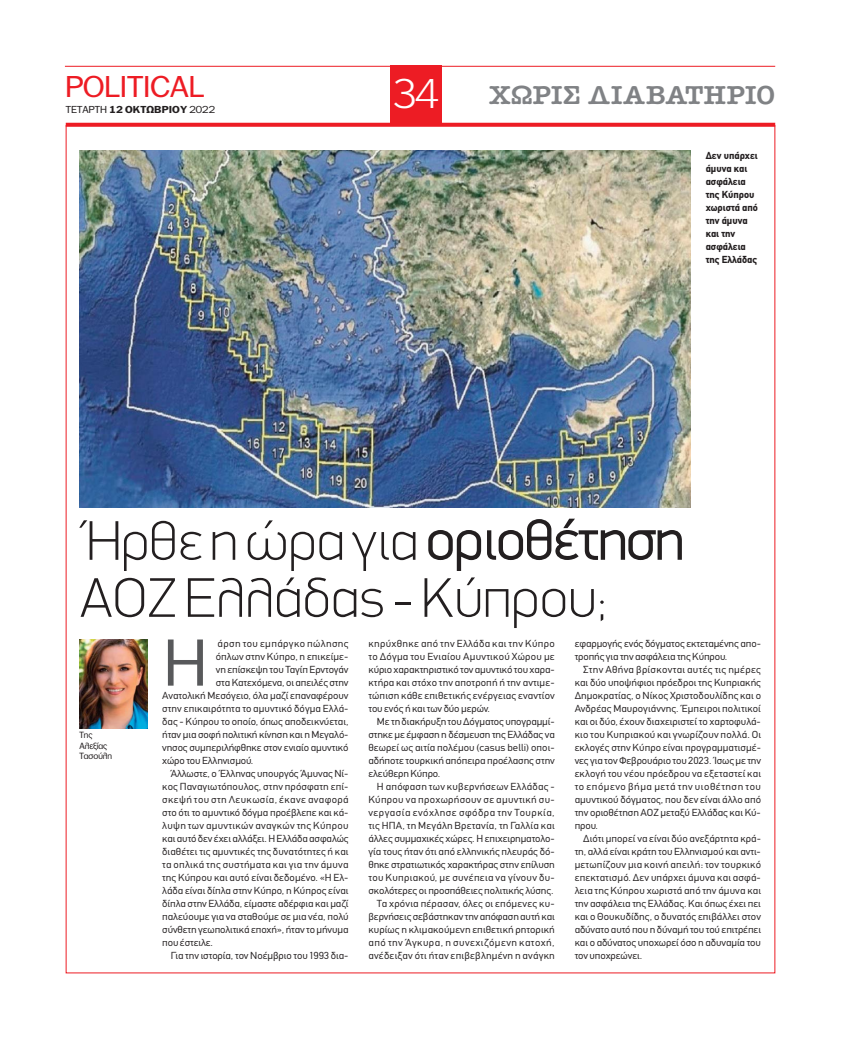
<style>
.page{position:relative;width:841px;height:1039px;background:#fff}
.page>*{position:absolute;margin:0;border:0;box-sizing:border-box;transform-origin:0 0}
.t1{font:64.8px "CF Din";color:#58595b;scale:1.12 1}
.t2{font:100 56px/57px "PF Din Display";color:#231f20;scale:1.05 1}
.t3{font:300 40px "PF Franklin Gothic";color:#fff}
.t4{font:29px "PF Franklin Gothic";color:#ed1c24;scale:1.1 1}
.t5{font:26px "American Type ITC Hel Dm Bd";letter-spacing:.02em;color:#808285}
.t6{font:10px/13px "CF Din";color:#231f20;text-align:justify;scale:1.07 1}
.t7{font:10px/13px "CF Din";letter-spacing:.02em;color:#231f20;text-align:right;scale:1.07 1}
.t8{font:700 10px/13px "CF Din";color:#231f20}
.t9{font:10px "CF Din";letter-spacing:.035em;color:#231f20;scale:1.07 1}
.t10{font:10px "CF Din";letter-spacing:.025em;color:#231f20;scale:1.07 1}
.t11{font:10px "CF Din";letter-spacing:.03em;color:#231f20;scale:1.07 1}
.t12{font:9.7px "PF Franklin Gothic";letter-spacing:.01em;color:#231f20;scale:1.1 1}
.t13{font:8.7px/10.4px "PF Franklin Gothic";color:#231f20;scale:1.05 1}
.s1{font-weight:700}
</style>
<div class="page">
<img style="left:79px;top:639px;width:69px;height:89px">
<hr style="left:65px;top:66px;width:709px;height:1px;background:#ed1c24">
<svg style="left:66px;top:123px;width:708px;height:4px;fill:#ed1c24"></svg>
<div style="left:390px;top:66px;width:51px;height:60px;background:#ed1c24"></div>
<img style="left:79px;top:151px;width:611px;height:356px">
<h3 class="t4" style="left:66px;top:76px;width:127px">ΡOLITICAL</h3>
<h3 class="t3" style="left:392px;top:71px;width:48px">34</h3>
<h3 class="t5" style="left:489px;top:80px;width:287px">ΧΩΡΙΣ ΔΙΑΒΑΤΗΡΙΟ</h3>
<p class="t12" style="left:66px;top:106px;width:137px">ΤΕΤΑΡΤΗ <span class="s1">12 ΟΚΤΩΒΡΙΟΥ</span> 2022</p>
<p class="t8" style="left:705px;top:150px;width:54px">Δεν υπάρχει άμυνα και ασφάλεια της Κύπρου χωριστά από την άμυνα και την ασφάλεια της Ελλάδας</p>
<h2 class="t2" style="left:79px;top:512px;width:576px">Ήρθε η ώρα για οριοθέτηση<br>ΑΟΖ Ελλάδας - Κύπρου;</h2>
<p class="t13" style="left:79px;top:730px;width:32px">Της<br>Αλεξίας<br>Τασούλη</p>
<h1 class="t1" style="left:162px;top:638px;width:43px">Η</h1>
<p class="t9" style="left:217px;top:639px;width:124px">άρση του εμπάργκο πώλησης</p>
<p class="t6" style="left:216px;top:650px;width:125px">όπλων στην Κύπρο, η επικείμε-</p>
<p class="t6" style="left:216px;top:663px;width:125px">νη επίσκεψη του Ταγίπ Ερντογάν</p>
<p class="t6" style="left:216px;top:676px;width:125px">στα Κατεχόμενα, οι απειλές στην</p>
<p class="t6" style="left:162px;top:689px;width:175px">Ανατολική Μεσόγειο, όλα μαζί επαναφέρουν</p>
<p class="t6" style="left:162px;top:702px;width:175px">στην επικαιρότητα το αμυντικό δόγμα Ελλά-</p>
<p class="t6" style="left:162px;top:715px;width:175px">δας - Κύπρου το οποίο, όπως αποδεικνύεται,</p>
<p class="t6" style="left:162px;top:728px;width:175px">ήταν μια σοφή πολιτική κίνηση και η Μεγαλό-</p>
<p class="t6" style="left:162px;top:741px;width:175px">νησος συμπεριλήφθηκε στον ενιαίο αμυντικό</p>
<p class="t6" style="left:162px;top:754px;width:87px">χώρο του Ελληνισμού.</p>
<p class="t6" style="left:171px;top:767px;width:167px">Άλλωστε, ο Έλληνας υπουργός Άμυνας Νί-</p>
<p class="t6" style="left:162px;top:780px;width:175px">κος Παναγιωτόπουλος, στην πρόσφατη επί-</p>
<p class="t9" style="left:162px;top:795px;width:175px">σκεψή του στη Λευκωσία, έκανε αναφορά</p>
<p class="t6" style="left:162px;top:806px;width:175px">στο ότι το αμυντικό δόγμα προέβλεπε και κά-</p>
<p class="t11" style="left:162px;top:821px;width:175px">λυψη των αμυντικών αναγκών της Κύπρου</p>
<p class="t6" style="left:162px;top:832px;width:175px">και αυτό δεν έχει αλλάξει. Η Ελλάδα ασφαλώς</p>
<p class="t6" style="left:162px;top:845px;width:175px">διαθέτει τις αμυντικές της δυνατότητες ή και</p>
<p class="t10" style="left:162px;top:860px;width:175px">τα οπλικά της συστήματα και για την άμυνα</p>
<p class="t6" style="left:162px;top:871px;width:175px">της Κύπρου και αυτό είναι δεδομένο. «Η Ελ-</p>
<p class="t6" style="left:162px;top:884px;width:175px">λάδα είναι δίπλα στην Κύπρο, η Κύπρος είναι</p>
<p class="t6" style="left:162px;top:897px;width:175px">δίπλα στην Ελλάδα, είμαστε αδέρφια και μαζί</p>
<p class="t6" style="left:162px;top:910px;width:175px">παλεύουμε για να σταθούμε σε μια νέα, πολύ</p>
<p class="t6" style="left:162px;top:923px;width:175px">σύνθετη γεωπολιτικά εποχή», ήταν το μήνυμα</p>
<p class="t6" style="left:162px;top:936px;width:49px">που έστειλε.</p>
<p class="t6" style="left:171px;top:949px;width:167px">Για την ιστορία, τον Νοέμβριο του 1993 δια-</p>
<p class="t6" style="left:368px;top:637px;width:175px">κηρύχθηκε από την Ελλάδα και την Κύπρο το Δόγμα του Ενιαίου Αμυντικού Χώρου με κύριο χαρακτηριστικό τον αμυντικό του χαρα&shy;κτήρα και στόχο την αποτροπή ή την αντιμε&shy;τώπιση κάθε επιθετικής ενέργειας εναντίον του ενός ή και των δύο μερών.</p>
<p class="t6" style="left:368px;top:715px;width:175px;text-indent:9px">Με τη διακήρυξη του Δόγματος υπογραμμί&shy;στηκε με έμφαση η δέσμευση της Ελλάδας να θεωρεί ως αιτία πολέμου (casus belli) οποι&shy;αδήποτε τουρκική απόπειρα προέλασης στην ελεύθερη Κύπρο.</p>
<p class="t7" style="left:368px;top:780px;width:175px">Η απόφαση των κυβερνήσεων Ελλάδας - Κύπρου να προχωρήσουν σε αμυντική συ&shy;νεργασία ενόχλησε σφόδρα την Τουρκία, τις ΗΠΑ, τη Μεγάλη Βρετανία, τη Γαλλία και άλλες συμμαχικές χώρες. Η επιχειρηματολο&shy;γία τους ήταν ότι από ελληνικής πλευράς δό&shy;θηκε στρατιωτικός χαρακτήρας στην επίλυση του Κυπριακού, με συνέπεια να γίνουν δυ&shy;σκολότερες οι προσπάθειες πολιτικής λύσης.<br>Τα χρόνια πέρασαν, όλες οι επόμενες κυ&shy;βερνήσεις σεβάστηκαν την απόφαση αυτή και κυρίως η κλιμακούμενη επιθετική ρητορική από την Άγκυρα, η συνεχιζόμενη κατοχή, ανέδειξαν ότι ήταν επιβεβλημένη η ανάγκη</p>
<p class="t6" style="left:574px;top:637px;width:175px">εφαρμογής ενός δόγματος εκτεταμένης απο&shy;τροπής για την ασφάλεια της Κύπρου.</p>
<p class="t6" style="left:574px;top:663px;width:175px;text-indent:9px">Στην Αθήνα βρίσκονται αυτές τις ημέρες και δύο υποψήφιοι πρόεδροι της Κυπριακής Δημοκρατίας, ο Νίκος Χριστοδουλίδης και ο Ανδρέας Μαυρογιάννης. Έμπειροι πολιτικοί και οι δύο, έχουν διαχειριστεί το χαρτοφυλά&shy;κιο του Κυπριακού και γνωρίζουν πολλά. Οι εκλογές στην Κύπρο είναι προγραμματισμέ&shy;νες για τον Φεβρουάριο του 2023. Ίσως με την εκλογή του νέου πρόεδρου να εξεταστεί και το επόμενο βήμα μετά την υιοθέτηση του αμυντικού δόγματος, που δεν είναι άλλο από την οριοθέτηση ΑΟΖ μεταξύ Ελλάδας και Κύ&shy;πρου.</p>
<p class="t6" style="left:574px;top:832px;width:175px;text-indent:9px">Διότι μπορεί να είναι δύο ανεξάρτητα κρά&shy;τη, αλλά είναι κράτη του Ελληνισμού και αντι&shy;μετωπίζουν μια κοινή απειλή: τον τουρκικό επεκτατισμό. Δεν υπάρχει άμυνα και ασφά&shy;λεια της Κύπρου χωριστά από την άμυνα και την ασφάλεια της Ελλάδας. Και όπως έχει πει και ο Θουκυδίδης, ο δυνατός επιβάλλει στον αδύνατο αυτό που η δύναμή του τού επιτρέπει και ο αδύνατος υποχωρεί όσο η αδυναμία του τον υποχρεώνει.</p>
</div>
